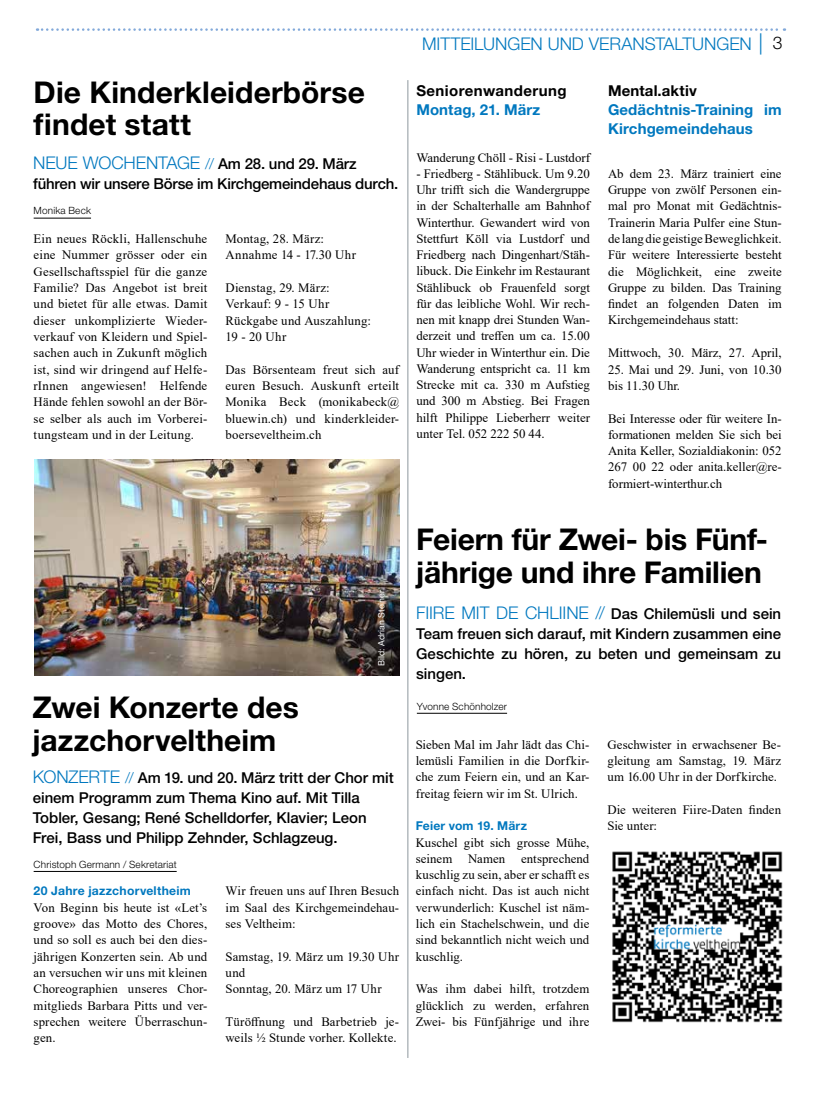
<style>
.page{position:relative;width:815px;height:1106px;background:#fff}
.page>*{position:absolute;margin:0;border:0;box-sizing:border-box;transform-origin:0 0}
.t1{font:700 30px/32.5px "Helvetica Neue LT Pro";color:#000}
.t2{font:300 17.5px "Helvetica Neue LT Pro";letter-spacing:-.005em;color:#0078bf}
.t3{font:500 15px/20px "Helvetica Neue LT Pro";color:#000}
.t4{font:700 15px/18.8px "Helvetica Neue LT Pro";letter-spacing:.005em;color:#0078bf}
.t5{font:700 15px "Helvetica Neue LT Pro";letter-spacing:.025em;color:#000}
.t6{font:12.75px/16.2px "Times New Roman";letter-spacing:.005em;color:#000;text-align:justify}
.t7{font:700 12.25px "Helvetica Neue LT Pro";letter-spacing:.02em;color:#0078bf}
.t8{font:300 10px "Helvetica Neue LT Pro";letter-spacing:.015em;color:#000}
.t9{font:8.75px "Helvetica Neue LT Pro";letter-spacing:.005em;color:#fff}
.s1{font-weight:300;font-size:17.5px;color:#0078bf}
.s2{font-weight:300;color:#0078bf}
.s3{font-size:21.25px}
.s4{color:#000}
</style>
<div class="page">
<svg style="left:37px;top:28px;width:748px;height:3px"></svg>
<hr style="left:407px;top:80px;width:1px;height:977px;background:#a4acb1">
<hr style="left:34px;top:218px;width:57px;height:1px;background:#000">
<hr style="left:417px;top:713px;width:90px;height:1px;background:#000">
<img style="left:612px;top:851px;width:171px;height:172px">
<img style="left:34px;top:459px;width:365px;height:216px">
<hr style="left:34px;top:871px;width:143px;height:1px;background:#000">
<h1 class="t1" style="left:34px;top:75px;width:333px">Die Kinderkleiderbörse findet statt</h1>
<p class="t3" style="left:33px;top:154px;width:367px"><span class="s1">NEUE WOCHENTAGE</span> <span class="s2">//</span> Am 28. und 29. März führen wir unsere Börse im Kirchgemeindehaus durch.</p>
<p class="t8" style="left:34px;top:205px;width:59px">Monika Beck</p>
<p class="t6" style="left:34px;top:230px;width:175px">Ein neues Röckli, Hallenschuhe eine Nummer grösser oder ein Gesellschaftsspiel für die ganze Familie? Das Angebot ist breit und bietet für alle etwas. Damit dieser unkomplizierte Wieder&shy;verkauf von Kleidern und Spiel&shy;sachen auch in Zukunft möglich ist, sind wir dringend auf Helfe&shy;rInnen angewiesen! Helfende Hände fehlen sowohl an der Bör&shy;se selber als auch im Vorberei&shy;tungsteam und in der Leitung.</p>
<p class="t6" style="left:226px;top:230px;width:132px">Montag, 28. März:<br>Annahme 14 - 17.30 Uhr</p>
<p class="t6" style="left:226px;top:279px;width:147px;text-align:left">Dienstag, 29. März:<br>Verkauf: 9 - 15 Uhr<br>Rückgabe und Auszahlung:<br>19 - 20 Uhr</p>
<p class="t6" style="left:226px;top:361px;width:175px">Das Börsenteam freut sich auf euren Besuch. Auskunft erteilt Monika Beck (monikabeck@ bluewin.ch) und kinderkleider&shy;boerseveltheim.ch</p>
<h2 class="t2" style="left:422px;top:33px;width:362px">MITTEILUNGEN UND VERANSTALTUNGEN <span class="s3">|</span> <span class="s4">3</span></h2>
<p class="t5" style="left:416px;top:82px;width:152px">Seniorenwanderung</p>
<p class="t4" style="left:416px;top:100px;width:126px">Montag, 21. März</p>
<p class="t6" style="left:416px;top:149px;width:175px">Wanderung Chöll - Risi - Lustdorf</p>
<p class="t6" style="left:416px;top:165px;width:175px">- Friedberg - Stählibuck. Um 9.20<br>Uhr trifft sich die Wandergruppe in der Schalterhalle am Bahnhof Winterthur. Gewandert wird von Stettfurt Köll via Lustdorf und Friedberg nach Dingenhart/Stäh&shy;libuck. Die Einkehr im Restaurant Stählibuck ob Frauenfeld sorgt für das leibliche Wohl. Wir rech&shy;nen mit knapp drei Stunden Wan&shy;derzeit und treffen um ca. 15.00<br>Uhr wieder in Winterthur ein. Die Wanderung entspricht ca. 11 km Strecke mit ca. 330 m Aufstieg und 300 m Abstieg. Bei Fragen hilft Philippe Lieberherr weiter unter Tel. 052 222 50 44.</p>
<p class="t5" style="left:608px;top:82px;width:90px">Mental.aktiv</p>
<p class="t4" style="left:608px;top:100px;width:175px">Gedächtnis-Training im<br>Kirchgemeindehaus</p>
<p class="t6" style="left:608px;top:165px;width:175px">Ab dem 23. März trainiert eine Gruppe von zwölf Personen ein&shy;mal pro Monat mit Gedächtnis-Trainerin Maria Pulfer eine Stun&shy;de lang die geistige Beweglichkeit.<br>Für weitere Interessierte besteht die Möglichkeit, eine zweite Gruppe zu bilden. Das Training findet an folgenden Daten im Kirchgemeindehaus statt:</p>
<p class="t6" style="left:608px;top:344px;width:175px">Mittwoch, 30. März, 27. April,</p>
<p class="t6" style="left:608px;top:361px;width:175px">25. Mai und 29. Juni, von 10.30 bis 11.30 Uhr.</p>
<p class="t6" style="left:608px;top:410px;width:175px">Bei Interesse oder für weitere In&shy;formationen melden Sie sich bei Anita Keller, Sozialdiakonin: 052<br>267 00 22 oder anita.keller@re&shy;formiert-winterthur.ch</p>
<p class="t9" style="left:376px;top:666px;width:78px;rotate:-90deg">Bild: Adrian Steiner</p>
<h1 class="t1" style="left:416px;top:522px;width:353px">Feiern für Zwei- bis Fünf&shy;jährige und ihre Familien</h1>
<p class="t3" style="left:416px;top:604px;width:367px;text-align:justify"><span class="s1">FIIRE MIT DE CHLIINE //</span> Das Chilemüsli und sein Team freuen sich darauf, mit Kindern zusammen eine Geschichte zu hören, zu beten und gemeinsam zu singen.</p>
<h1 class="t1" style="left:32px;top:690px;width:268px">Zwei Konzerte des</h1>
<p class="t8" style="left:417px;top:700px;width:92px">Yvonne Schönholzer</p>
<h1 class="t1" style="left:32px;top:723px;width:246px">jazzchorveltheim</h1>
<p class="t3" style="left:33px;top:767px;width:363px"><span class="s1">KONZERTE</span> <span class="s2">//</span> Am 19. und 20. März tritt der Chor mit einem Programm zum Thema Kino auf. Mit Tilla Tobler, Gesang; René Schelldorfer, Klavier; Leon Frei, Bass und Philipp Zehnder, Schlagzeug.</p>
<p class="t6" style="left:416px;top:736px;width:175px">Sieben Mal im Jahr lädt das Chi&shy;lemüsli Familien in die Dorfkir&shy;che zum Feiern ein, und an Kar&shy;freitag feiern wir im St. Ulrich.</p>
<p class="t7" style="left:416px;top:818px;width:113px">Feier vom 19. März</p>
<p class="t6" style="left:416px;top:833px;width:175px">Kuschel gibt sich grosse Mühe, seinem Namen entsprechend kuschlig zu sein, aber er schafft es einfach nicht. Das ist auch nicht verwunderlich: Kuschel ist näm&shy;lich ein Stachelschwein, und die sind bekanntlich nicht weich und kuschlig.</p>
<p class="t6" style="left:416px;top:980px;width:175px">Was ihm dabei hilft, trotzdem glücklich zu werden, erfahren Zwei- bis Fünfjährige und ihre</p>
<p class="t8" style="left:34px;top:858px;width:145px">Christoph Germann / Sekretariat</p>
<p class="t6" style="left:226px;top:882px;width:175px">Wir freuen uns auf Ihren Besuch im Saal des Kirchgemeindehau&shy;ses Veltheim:</p>
<p class="t6" style="left:226px;top:947px;width:175px;text-align:left">Samstag, 19. März um 19.30 Uhr und<br>Sonntag, 20. März um 17 Uhr</p>
<p class="t6" style="left:226px;top:1013px;width:175px">Türöffnung und Barbetrieb je&shy;weils ½ Stunde vorher. Kollekte.</p>
<p class="t7" style="left:34px;top:883px;width:159px">20 Jahre jazzchorveltheim</p>
<p class="t6" style="left:34px;top:899px;width:175px">Von Beginn bis heute ist «Let’s groove» das Motto des Chores, und so soll es auch bei den dies&shy;jährigen Konzerten sein. Ab und an versuchen wir uns mit kleinen Choreographien unseres Chor&shy;mitglieds Barbara Pitts und ver&shy;sprechen weitere Überraschun&shy;gen.</p>
<p class="t6" style="left:607px;top:736px;width:175px">Geschwister in erwachsener Be&shy;gleitung am Samstag, 19. März um 16.00 Uhr in der Dorfkirche.</p>
<p class="t6" style="left:607px;top:801px;width:175px">Die weiteren Fiire-Daten finden<br>Sie unter:</p>
</div>
